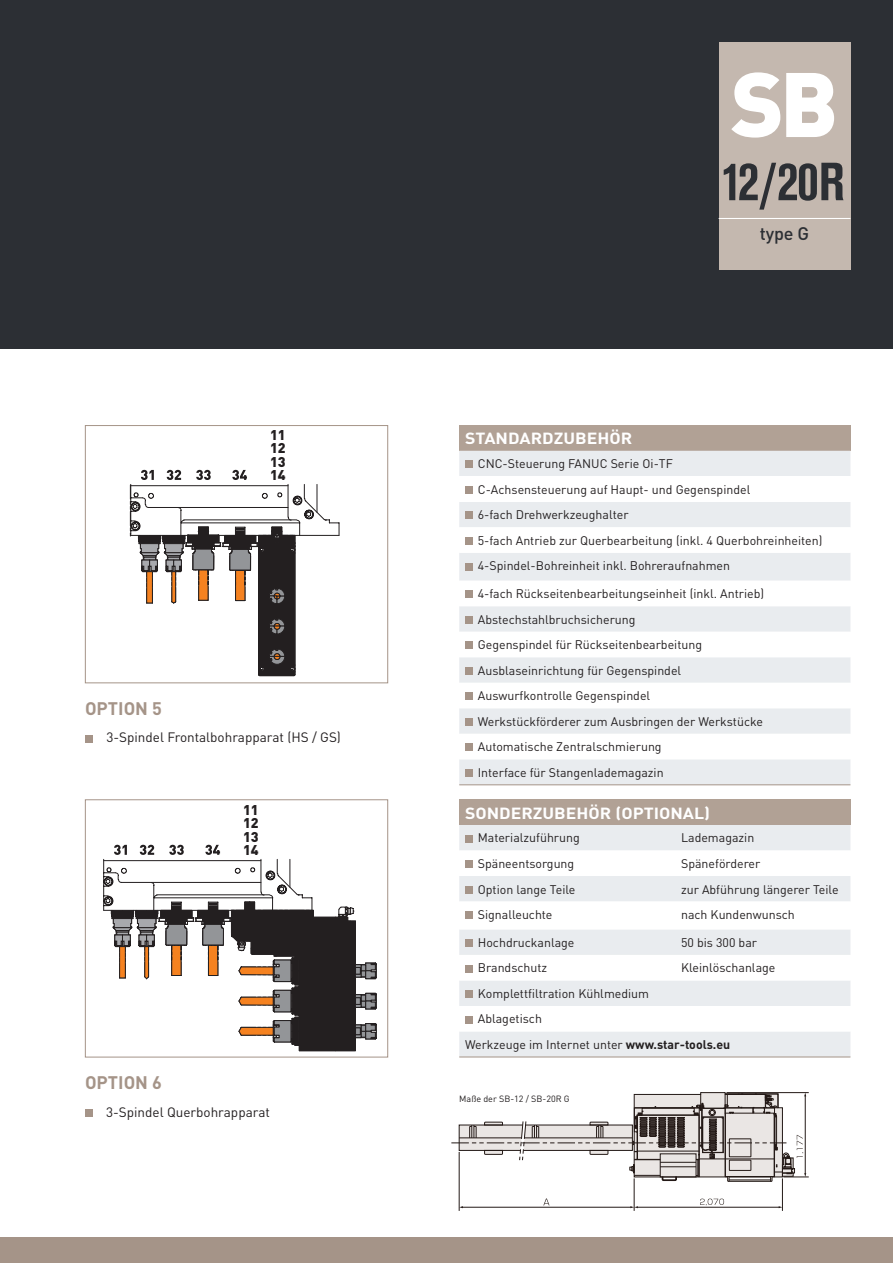
<style>
.page{position:relative;width:893px;height:1263px;background:#fff}
.page>*{position:absolute;margin:0;border:0;box-sizing:border-box;transform-origin:0 0}
.t1{font:900 90px "DIN";color:#fff}
.t2{font:52.5px "Ad Grotesk SB Dem Bol Con";color:#2c2f34}
.t3{font:700 18px "DIN";color:#a59488}
.t4{font:500 18px "DIN";color:#2c2f34}
.t5{font:700 15.9px "DIN";color:#fff;scale:1.1 1}
.t6{font:900 14.1px/13.2px "DIN";color:#231f20;text-align:justify}
.t7{font:13.5px "DIN";color:#231f20}
.t8{font:13.2px "Century";color:#231f20}
.t9{font:12.3px/25.5px "DIN";color:#231f20}
.t10{font:9px "DIN";color:#231f20}
.s1{font-weight:700}
</style>
<div class="page">
<div style="left:85px;top:735px;width:8px;height:7px;background:#a59488"></div>
<svg style="left:130px;top:469px;width:210px;height:207px"></svg>
<div style="left:85px;top:425px;width:303px;height:258px;border:1px solid #a59488"></div>
<div style="left:85px;top:1109px;width:8px;height:7px;background:#a59488"></div>
<svg style="left:103px;top:844px;width:274px;height:207px"></svg>
<div style="left:85px;top:799px;width:303px;height:258px;border:1px solid #a59488"></div>
<div style="left:459px;top:425px;width:391px;height:26px;background:#b1a195"></div>
<div style="left:459px;top:451px;width:391px;height:333px;background:#e9ecef"></div>
<div style="left:459px;top:476px;width:391px;height:26px;background:#fff"></div>
<svg style="left:459px;top:527px;width:391px;height:232px"></svg>
<hr style="left:459px;top:784px;width:391px;height:1px;background:#a59488">
<div style="left:465px;top:461px;width:8px;height:7px;background:#a59488"></div>
<div style="left:465px;top:486px;width:8px;height:8px;background:#a59488"></div>
<div style="left:465px;top:512px;width:8px;height:7px;background:#a59488"></div>
<div style="left:465px;top:537px;width:8px;height:8px;background:#a59488"></div>
<div style="left:465px;top:563px;width:8px;height:7px;background:#a59488"></div>
<div style="left:465px;top:590px;width:8px;height:8px;background:#a59488"></div>
<div style="left:465px;top:616px;width:8px;height:8px;background:#a59488"></div>
<div style="left:465px;top:642px;width:8px;height:7px;background:#a59488"></div>
<div style="left:465px;top:667px;width:8px;height:8px;background:#a59488"></div>
<div style="left:465px;top:693px;width:8px;height:7px;background:#a59488"></div>
<div style="left:465px;top:718px;width:8px;height:8px;background:#a59488"></div>
<div style="left:465px;top:744px;width:8px;height:7px;background:#a59488"></div>
<div style="left:465px;top:769px;width:8px;height:8px;background:#a59488"></div>
<div style="left:459px;top:799px;width:391px;height:26px;background:#b1a195"></div>
<div style="left:459px;top:825px;width:391px;height:231px;background:#e9ecef"></div>
<svg style="left:459px;top:850px;width:391px;height:79px"></svg>
<svg style="left:459px;top:955px;width:391px;height:76px"></svg>
<hr style="left:459px;top:1056px;width:391px;height:1px;background:#a59488">
<div style="left:465px;top:835px;width:8px;height:7px;background:#a59488"></div>
<div style="left:465px;top:860px;width:8px;height:8px;background:#a59488"></div>
<div style="left:465px;top:886px;width:8px;height:7px;background:#a59488"></div>
<div style="left:465px;top:911px;width:8px;height:8px;background:#a59488"></div>
<div style="left:465px;top:939px;width:8px;height:8px;background:#a59488"></div>
<div style="left:465px;top:965px;width:8px;height:7px;background:#a59488"></div>
<div style="left:465px;top:990px;width:8px;height:8px;background:#a59488"></div>
<div style="left:465px;top:1016px;width:8px;height:7px;background:#a59488"></div>
<div style="left:0;top:1237px;width:893px;height:26px;background:#a59488"></div>
<hr style="left:459px;top:1152px;width:1px;height:59px;background:#231916">
<hr style="left:634px;top:1178px;width:1px;height:33px;background:#231916">
<hr style="left:782px;top:1178px;width:1px;height:33px;background:#231916">
<svg style="left:543px;top:1198px;width:6px;height:7px"></svg>
<hr style="left:637px;top:1207px;width:142px;height:1px;background:#231916">
<svg style="left:700px;top:1199px;width:24px;height:6px"></svg>
<svg style="left:451px;top:1092px;width:358px;height:90px"></svg>
<svg style="left:630px;top:1206px;width:8px;height:2px"></svg>
<hr style="left:462px;top:1207px;width:169px;height:1px;background:#231916">
<div style="left:0;top:0;width:893px;height:349px;background:#2c2f34"></div>
<div style="left:719px;top:43px;width:131px;height:227px;background:#c4b8af"></div>
<hr style="left:719px;top:218px;width:131px;height:1px;background:#fff">
<p class="t6" style="left:270px;top:428px;width:17px">11<br>12<br>13<br>14</p>
<h3 class="t3" style="left:85px;top:696px;width:79px">OPTION 5</h3>
<p class="t7" style="left:106px;top:729px;width:236px">3-Spindel Frontalbohrapparat (HS / GS)</p>
<p class="t6" style="left:243px;top:803px;width:17px">11<br>12<br>13<br>14</p>
<h3 class="t3" style="left:85px;top:1070px;width:79px">OPTION 6</h3>
<p class="t7" style="left:106px;top:1103px;width:165px">3-Spindel Querbohrapparat</p>
<h1 class="t1" style="left:731px;top:44px;width:109px">SB</h1>
<h2 class="t2" style="left:719px;top:151px;width:128px">12/20R</h2>
<h3 class="t4" style="left:760px;top:222px;width:51px">type G</h3>
<p class="t5" style="left:465px;top:428px;width:153px">STANDARDZUBEHÖR</p>
<p class="t9" style="left:478px;top:451px;width:346px">CNC-Steuerung FANUC Serie Oi-TF<br>C-Achsensteuerung auf Haupt- und Gegenspindel<br>6-fach Drehwerkzeughalter<br>5-fach Antrieb zur Querbearbeitung (inkl. 4 Querbohreinheiten)<br>4-Spindel-Bohreinheit inkl. Bohreraufnahmen</p>
<p class="t9" style="left:478px;top:581px;width:288px">4-fach Rückseitenbearbeitungseinheit (inkl. Antrieb)<br>Abstechstahlbruchsicherung<br>Gegenspindel für Rückseitenbearbeitung Ausblaseinrichtung für Gegenspindel Auswurfkontrolle Gegenspindel<br>Werkstückförderer zum Ausbringen der Werkstücke Automatische Zentralschmierung<br>Interface für Stangenlademagazin</p>
<p class="t5" style="left:465px;top:802px;width:224px">SONDERZUBEHÖR (OPTIONAL)</p>
<p class="t9" style="left:478px;top:825px;width:103px">Materialzuführung</p>
<p class="t9" style="left:681px;top:825px;width:75px">Lademagazin</p>
<p class="t9" style="left:478px;top:850px;width:98px">Späneentsorgung</p>
<p class="t9" style="left:681px;top:850px;width:81px">Späneförderer</p>
<p class="t9" style="left:478px;top:876px;width:99px">Option lange Teile</p>
<p class="t9" style="left:681px;top:876px;width:159px">zur Abführung längerer Teile</p>
<p class="t9" style="left:478px;top:902px;width:76px">Signalleuchte</p>
<p class="t9" style="left:681px;top:902px;width:115px">nach Kundenwunsch</p>
<p class="t9" style="left:478px;top:929px;width:98px">Hochdruckanlage</p>
<p class="t9" style="left:681px;top:929px;width:78px">50 bis 300 bar</p>
<p class="t9" style="left:478px;top:955px;width:71px">Brandschutz</p>
<p class="t9" style="left:681px;top:955px;width:96px">Kleinlöschanlage</p>
<p class="t9" style="left:478px;top:980px;width:173px">Komplettfiltration Kühlmedium</p>
<p class="t9" style="left:478px;top:1006px;width:66px">Ablagetisch</p>
<p class="t9" style="left:465px;top:1032px;width:267px">Werkzeuge im Internet unter <span class="s1">www.star-tools.eu</span></p>
<p class="t6" style="left:646px;top:454px;width:17px">13</p>
<p class="t8" style="left:506px;top:765px;width:142px">3-Spindel Bohrapparat</p>
<p class="t10" style="left:459px;top:1093px;width:112px">Maße der SB-12 / SB-20R G</p>
</div>
